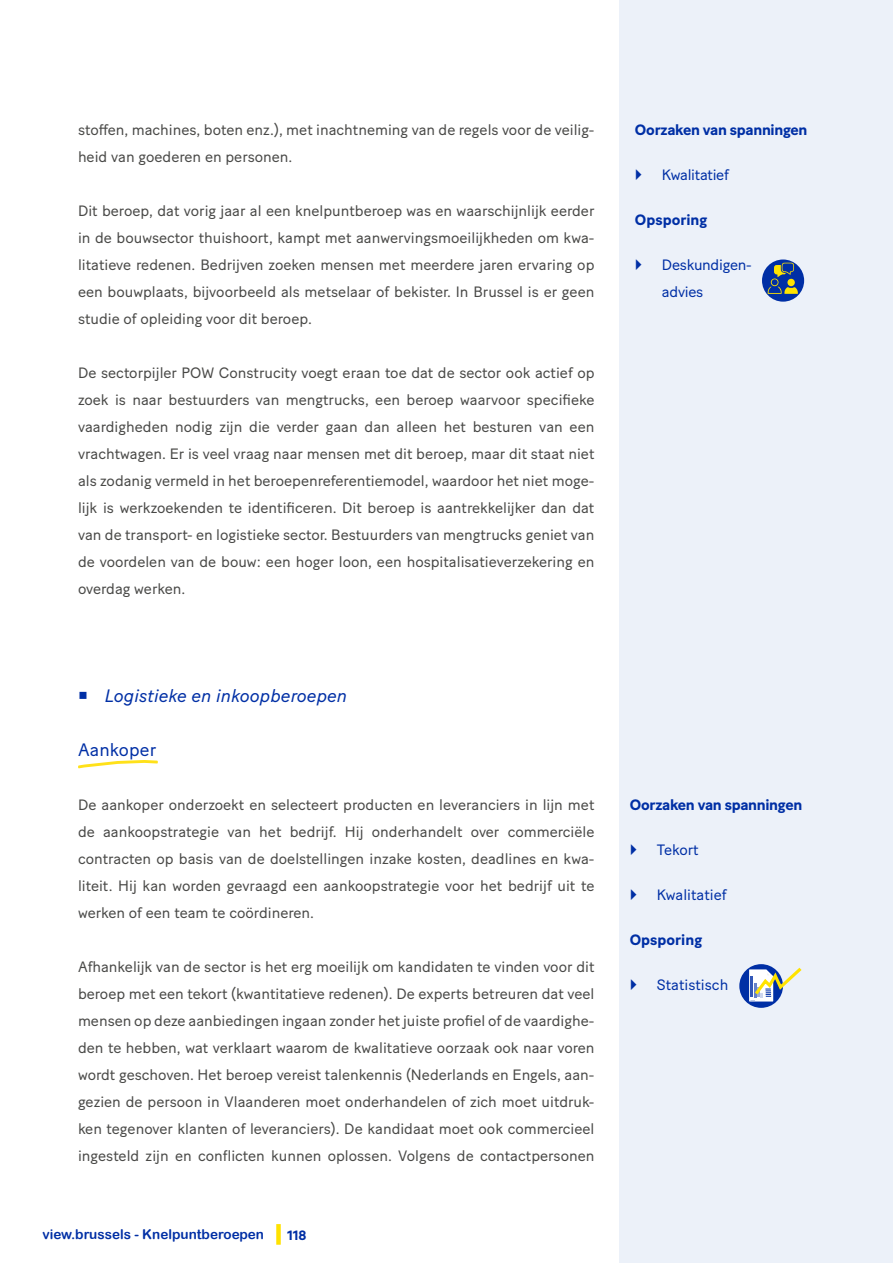
<style>
.page{position:relative;width:893px;height:1263px;background:#fff}
.page>*{position:absolute;margin:0;border:0;box-sizing:border-box;transform-origin:0 0}
.t1{font:italic 18px "Baton Turbo";color:#002fa5}
.t2{font:18px "Baton Turbo";letter-spacing:.01em;color:#002fa5}
.t3{font:15px/27px "Baton Turbo";color:#494947;text-align:justify}
.t4{font:700 15px "Baton Turbo";letter-spacing:-.02em;color:#002fa5}
.t5{font:15px/27px "Baton Turbo";letter-spacing:-.02em;color:#002fa5}
.t6{font:15px "Baton Turbo";color:#002fa5}
.t7{font:700 15px "Baton Turbo";color:#002fa5}
.t8{font:13.5px "Arial Rounded MT Bold";color:#002fa5}
.t9{font:700 13.5px "Baton Turbo";color:#002fa5}
</style>
<div class="page">
<div style="left:276px;top:1224px;width:5px;height:21px;background:#ffe200"></div>
<div style="left:620px;top:0;width:273px;height:1263px;background:#ecf1f9"></div>
<div style="left:762px;top:259px;width:42px;height:43px;background:#002fa5;border-radius:50%"></div>
<svg style="left:767px;top:263px;width:31px;height:31px"></svg>
<svg style="left:78px;top:760px;width:80px;height:8px"></svg>
<svg style="left:739px;top:964px;width:44px;height:44px"></svg>
<svg style="left:749px;top:964px;width:53px;height:37px"></svg>
<p class="t3" style="left:78px;top:115px;width:518px">stoffen, machines, boten enz.), met inachtneming van de regels voor de veilig&shy;heid van goederen en personen.</p>
<p class="t3" style="left:78px;top:196px;width:518px">Dit beroep, dat vorig jaar al een knelpuntberoep was en waarschijnlijk eerder in de bouwsector thuishoort, kampt met aanwervingsmoeilijkheden om kwa&shy;litatieve redenen. Bedrijven zoeken mensen met meerdere jaren ervaring op een bouwplaats, bijvoorbeeld als metselaar of bekister. In Brussel is er geen studie of opleiding voor dit beroep.</p>
<p class="t3" style="left:78px;top:358px;width:518px">De sectorpijler POW Construcity voegt eraan toe dat de sector ook actief op zoek is naar bestuurders van mengtrucks, een beroep waarvoor specifieke vaardigheden nodig zijn die verder gaan dan alleen het besturen van een vrachtwagen. Er is veel vraag naar mensen met dit beroep, maar dit staat niet als zodanig vermeld in het beroepenreferentiemodel, waardoor het niet moge&shy;lijk is werkzoekenden te identificeren. Dit beroep is aantrekkelijker dan dat van de transport- en logistieke sector. Bestuurders van mengtrucks geniet van de voordelen van de bouw: een hoger loon, een hospitalisatieverzekering en overdag werken.</p>
<p class="t4" style="left:635px;top:118px;width:174px">Oorzaken van spanningen</p>
<p class="t5" style="left:662px;top:160px;width:68px">Kwalitatief</p>
<p class="t7" style="left:635px;top:209px;width:74px">Opsporing</p>
<p class="t5" style="left:662px;top:250px;width:91px">Deskundigen&shy;advies</p>
<p class="t1" style="left:105px;top:682px;width:244px">Logistieke en inkoopberoepen</p>
<p class="t2" style="left:78px;top:736px;width:80px">Aankoper</p>
<p class="t3" style="left:78px;top:790px;width:518px">De aankoper onderzoekt en selecteert producten en leveranciers in lijn met de aankoopstrategie van het bedrijf. Hij onderhandelt over commerciële contracten op basis van de doelstellingen inzake kosten, deadlines en kwa&shy;liteit. Hij kan worden gevraagd een aankoopstrategie voor het bedrijf uit te werken of een team te coördineren.</p>
<p class="t3" style="left:78px;top:952px;width:518px">Afhankelijk van de sector is het erg moeilijk om kandidaten te vinden voor dit beroep met een tekort (kwantitatieve redenen). De experts betreuren dat veel mensen op deze aanbiedingen ingaan zonder het juiste profiel of de vaardighe&shy;den te hebben, wat verklaart waarom de kwalitatieve oorzaak ook naar voren wordt geschoven. Het beroep vereist talenkennis (Nederlands en Engels, aan&shy;gezien de persoon in Vlaanderen moet onderhandelen of zich moet uitdruk&shy;ken tegenover klanten of leveranciers). De kandidaat moet ook commercieel ingesteld zijn en conflicten kunnen oplossen. Volgens de contactpersonen</p>
<p class="t8" style="left:42px;top:1226px;width:223px">view.brussels - Knelpuntberoepen</p>
<p class="t9" style="left:287px;top:1225px;width:21px">118</p>
<p class="t4" style="left:630px;top:793px;width:174px">Oorzaken van spanningen</p>
<p class="t5" style="left:657px;top:835px;width:43px">Tekort</p>
<p class="t6" style="left:657px;top:883px;width:71px">Kwalitatief</p>
<p class="t7" style="left:630px;top:929px;width:74px">Opsporing</p>
<p class="t6" style="left:657px;top:974px;width:73px">Statistisch</p>
</div>
